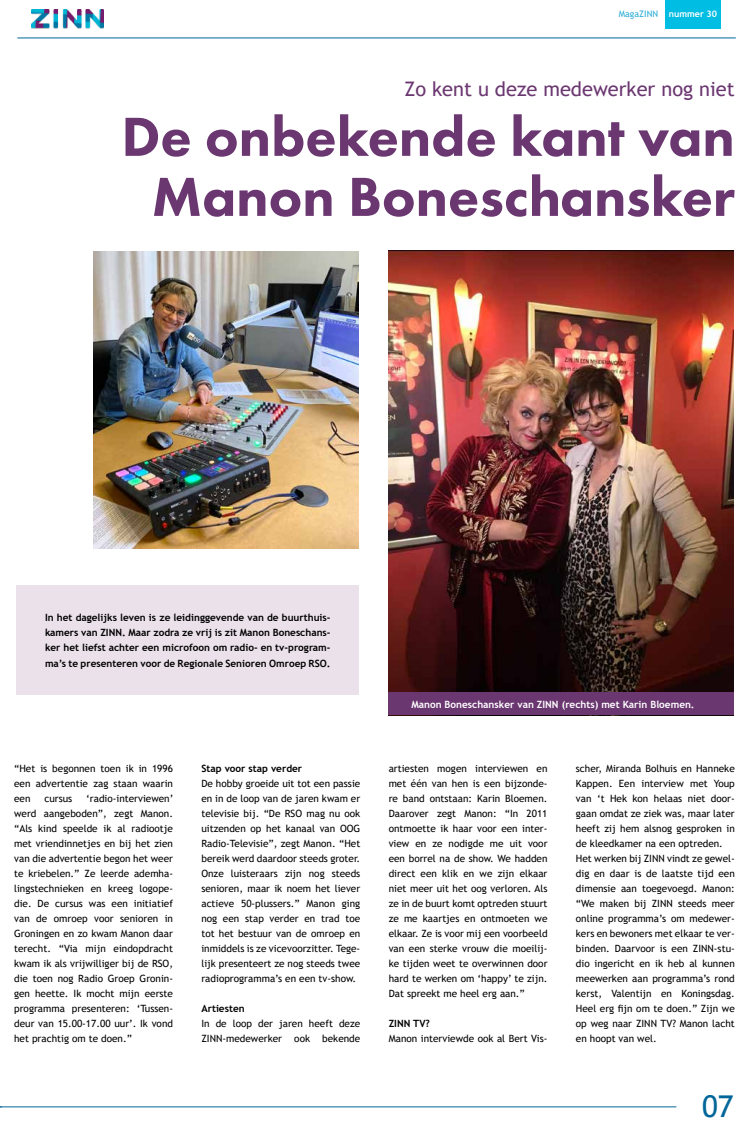
<style>
.page{position:relative;width:749px;height:1129px;background:#fff}
.page>*{position:absolute;margin:0;border:0;box-sizing:border-box;transform-origin:0 0}
.t1{font:800 57px/60px "Futura PT";color:#6b3771;text-align:center}
.t2{font:30px "Trebuchet MS";color:#069}
.t3{font:20px "Trebuchet MS";color:#6b3771}
.t4{font:10px/15px "Trebuchet MS";color:#000;text-align:justify}
.t5{font:700 10px/15px "Trebuchet MS";color:#000;text-align:justify}
.t6{font:700 10px "Trebuchet MS";color:#fff}
.t7{font:9px "Trebuchet MS";color:#2cadd5}
.s1{font-weight:700;color:#fff}
</style>
<div class="page">
<div style="left:665px;top:0;width:55px;height:28px;background:#00bde3"></div>
<img style="left:32px;top:10px;width:71px;height:19px">
<hr style="left:0;top:1106px;width:676px;height:1px;background:#069">
<hr style="left:17px;top:37px;width:718px;height:1px;background:#069">
<img style="left:93px;top:251px;width:266px;height:297px">
<img style="left:388px;top:251px;width:345px;height:441px">
<div style="left:388px;top:692px;width:345px;height:23px;background:#6b3771"></div>
<div style="left:17px;top:585px;width:342px;height:109px;background:#ebe1eb"></div>
<p class="t7" style="left:618px;top:9px;width:100px">MagaZINN <span class="s1">nummer 30</span></p>
<h3 class="t3" style="left:404px;top:76px;width:332px">Zo kent u deze medewerker nog niet</h3>
<h1 class="t1" style="left:121px;top:106px;width:614px">De onbekende kant van<br>Manon Boneschansker</h1>
<p class="t5" style="left:45px;top:610px;width:287px">In het dagelijks leven is ze leidinggevende van de buurthuis&shy;kamers van ZINN. Maar zodra ze vrij is zit Manon Boneschans&shy;ker het liefst achter een microfoon om radio- en tv-program&shy;ma’s te presenteren voor de Regionale Senioren Omroep RSO.</p>
<p class="t4" style="left:14px;top:760px;width:160px">“Het is begonnen toen ik in 1996 een advertentie zag staan waarin een</p>
<p class="t4" style="left:14px;top:790px;width:161px;text-indent:72px">‘radio-interviewen’ werd aangeboden”, zegt Manon. “Als kind speelde ik al radiootje met vriendinnetjes en bij het zien van die advertentie begon het weer te kriebelen.” Ze leerde ademha&shy;lingstechnieken en kreeg logope&shy;die. De cursus was een initiatief van de omroep voor senioren in Groningen en zo kwam Manon daar terecht. “Via mijn eindopdracht kwam ik als vrijwilliger bij de RSO, die toen nog Radio Groep Gronin&shy;gen heette. Ik mocht mijn eerste programma presenteren: ‘Tussen&shy;deur van 15.00-17.00 uur’. Ik vond het prachtig om te doen.”</p>
<p class="t4" style="left:44px;top:790px;width:29px">cursus</p>
<p class="t5" style="left:201px;top:760px;width:102px">Stap voor stap verder</p>
<p class="t4" style="left:201px;top:775px;width:160px">De hobby groeide uit tot een passie en in de loop van de jaren kwam er televisie bij. “De RSO mag nu ook uitzenden op het kanaal van OOG Radio-Televisie”, zegt Manon. “Het bereik werd daardoor steeds groter.<br>Onze luisteraars zijn nog steeds senioren, maar ik noem het liever actieve 50-plussers.” Manon ging nog een stap verder en trad toe tot het bestuur van de omroep en inmiddels is ze vicevoorzitter. Tege&shy;lijk presenteert ze nog steeds twee radioprogramma’s en een tv-show.</p>
<p class="t5" style="left:201px;top:1000px;width:45px">Artiesten</p>
<p class="t4" style="left:201px;top:1015px;width:160px">In de loop der jaren heeft deze<br>ZINN-medewerker ook bekende</p>
<p class="t6" style="left:411px;top:697px;width:285px">Manon Boneschansker van ZINN (rechts) met Karin Bloemen.</p>
<p class="t4" style="left:388px;top:760px;width:160px">artiesten mogen interviewen en met één van hen is een bijzonde&shy;re band ontstaan: Karin Bloemen.<br>Daarover zegt Manon: “In 2011 ontmoette ik haar voor een inter&shy;view en ze nodigde me uit voor een borrel na de show. We hadden direct een klik en we zijn elkaar niet meer uit het oog verloren. Als ze in de buurt komt optreden stuurt ze me kaartjes en ontmoeten we elkaar. Ze is voor mij een voorbeeld van een sterke vrouw die moeilij&shy;ke tijden weet te overwinnen door hard te werken om ‘happy’ te zijn.<br>Dat spreekt me heel erg aan.”</p>
<p class="t5" style="left:388px;top:1015px;width:43px">ZINN TV?</p>
<p class="t4" style="left:388px;top:1030px;width:160px">Manon interviewde ook al Bert Vis-</p>
<p class="t4" style="left:575px;top:760px;width:160px;text-align:left">scher, Miranda Bolhuis en Hanneke<br>Kappen. Een interview met Youp van ‘t Hek kon helaas niet door&shy;gaan omdat ze ziek was, maar later heeft zij hem alsnog gesproken in de kleedkamer na een optreden.<br>Het werken bij ZINN vindt ze gewel&shy;dig en daar is de laatste tijd een dimensie aan toegevoegd. Manon: “We maken bij ZINN steeds meer online programma’s om medewer&shy;kers en bewoners met elkaar te ver&shy;binden. Daarvoor is een ZINN-stu&shy;dio ingericht en ik heb al kunnen meewerken aan programma’s rond kerst, Valentijn en Koningsdag.<br>Heel erg fijn om te doen.” Zijn we op weg naar ZINN TV? Manon lacht en hoopt van wel.</p>
<h2 class="t2" style="left:702px;top:1087px;width:33px">07</h2>
</div>
